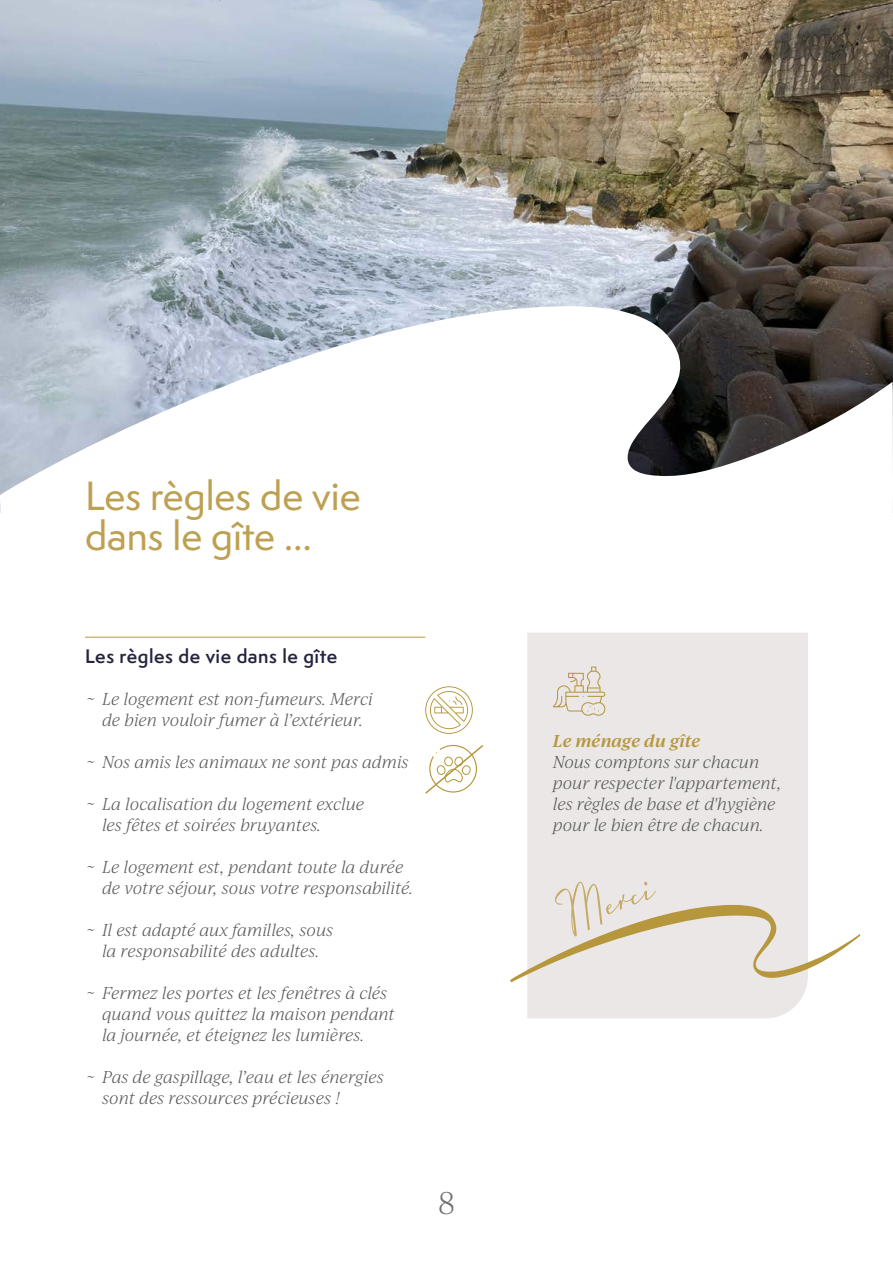
<style>
.page{position:relative;width:893px;height:1263px;background:#fff}
.page>*{position:absolute;margin:0;border:0;box-sizing:border-box;transform-origin:0 0}
.t1{font:500 37.5px/40px "Semplicita Pro";color:#bda051}
.t2{font:300 30px "Ivy Journal";color:#706f6f}
.t3{font:600 18px "Semplicita Pro";letter-spacing:.03em;color:#25243e}
.t4{font:italic 300 16.5px/21px "Ivy Journal";letter-spacing:-.01em;color:#575756}
.t5{font:italic 600 16.5px "Ivy Journal";letter-spacing:-.01em;color:#b6973e}
</style>
<div class="page">
<img style="left:0;top:0;width:893px;height:306px">
<svg style="left:0;top:306px;width:893px;height:332px"></svg>
<div style="left:527px;top:633px;width:281px;height:385px;background:#eae7e6"></div>
<hr style="left:85px;top:637px;width:340px;height:1px;background:#b6973e">
<svg style="left:425px;top:686px;width:48px;height:48px"></svg>
<svg style="left:425px;top:744px;width:58px;height:50px"></svg>
<svg style="left:553px;top:666px;width:53px;height:50px;background:#e1dacc"></svg>
<svg style="left:510px;top:876px;width:351px;height:107px"></svg>
<h1 class="t1" style="left:85px;top:476px;width:277px">Les règles de vie dans le gîte …</h1>
<p class="t3" style="left:85px;top:643px;width:254px">Les règles de vie dans le gîte</p>
<p class="t4" style="left:85px;top:688px;width:289px;text-align:center">~ Le logement est non-fumeurs. Merci de bien vouloir fumer à l’extérieur.</p>
<p class="t4" style="left:85px;top:751px;width:325px">~ Nos amis les animaux ne sont pas admis</p>
<p class="t4" style="left:102px;top:793px;width:263px;text-indent:-17px">~ La localisation du logement exclue les fêtes et soirées bruyantes.</p>
<p class="t4" style="left:102px;top:856px;width:312px;text-indent:-17px">~ Le logement est, pendant toute la durée de votre séjour, sous votre responsabilité.</p>
<p class="t4" style="left:85px;top:919px;width:250px;text-align:center">~ Il est adapté aux familles, sous la responsabilité des adultes.</p>
<p class="t4" style="left:102px;top:982px;width:294px;text-indent:-17px">~ Fermez les portes et les fenêtres à clés quand vous quittez la maison pendant la journée, et éteignez les lumières.</p>
<p class="t4" style="left:102px;top:1066px;width:283px;text-indent:-17px">~ Pas de gaspillage, l’eau et les énergies sont des ressources précieuses !</p>
<h2 class="t2" style="left:438px;top:1182px;width:19px">8</h2>
<p class="t5" style="left:553px;top:729px;width:149px">Le ménage du gîte</p>
<p class="t4" style="left:553px;top:751px;width:230px">Nous comptons sur chacun pour respecter l'appartement, les règles de base et d'hygiène pour le bien être de chacun.</p>
</div>
